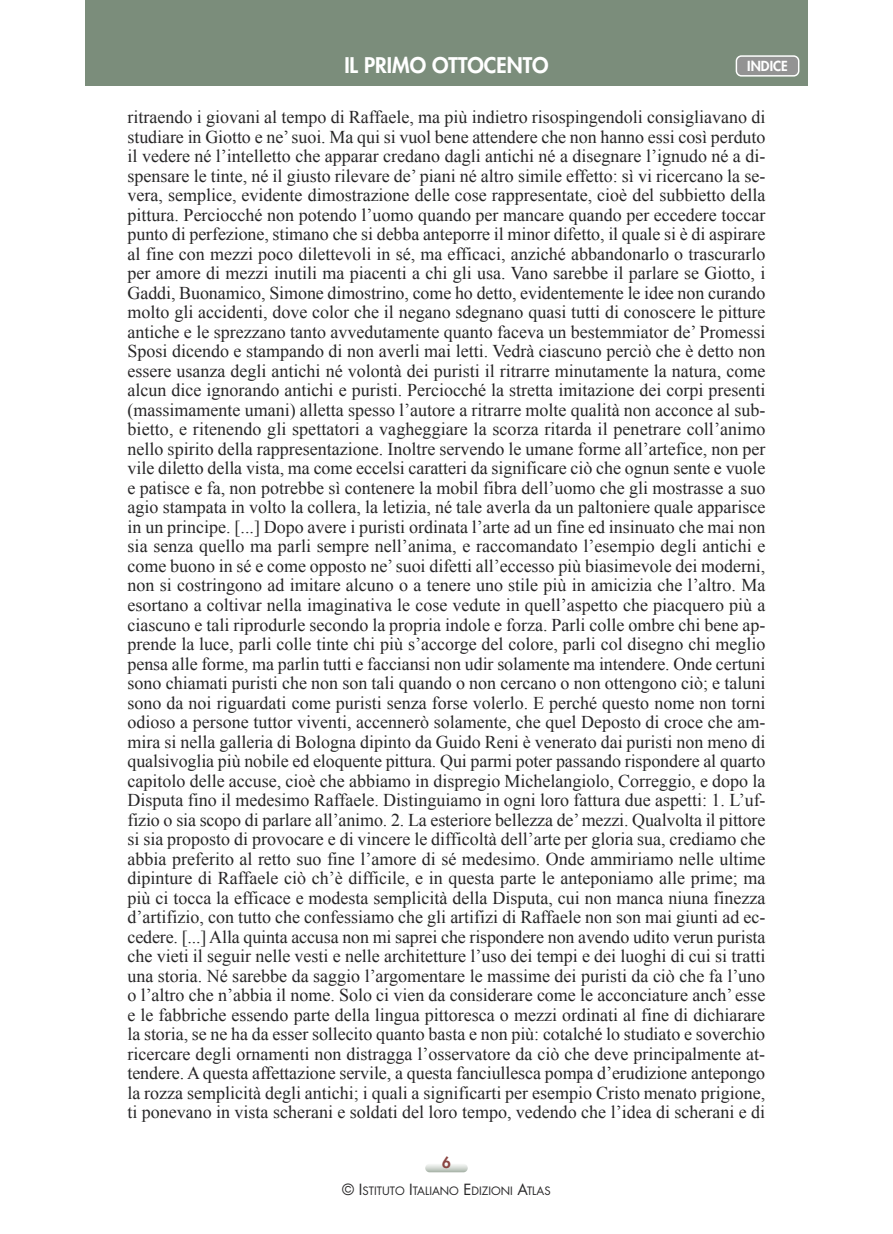
<style>
.page{position:relative;width:893px;height:1234px;background:#fff}
.page>*{position:absolute;margin:0;border:0;box-sizing:border-box;transform-origin:0 0}
.t1{font:800 21px "Futura";color:#fff}
.t2{font:18px/19.5px "Times New Roman";color:#272627;text-align:justify}
.t3{font:800 15px "Futura";color:#8a4542}
.t4{font:800 13.5px "Futura";color:#fff}
.t5{font:11.25px "Futura";color:#272627}
.s1{font-size:15px}
</style>
<div class="page">
<svg style="left:425px;top:1164px;width:43px;height:9px"></svg>
<div style="left:85px;top:0;width:723px;height:85px;background:#7b8d7b"></div>
<svg style="left:736px;top:55px;width:63px;height:22px"></svg>
<p class="t1" style="left:344px;top:55px;width:206px">IL PRIMO OTTOCENTO</p>
<p class="t2" style="left:127px;top:107px;width:639px">ritraendo i giovani al tempo di Raffaele, ma più indietro risospingendoli consigliavano di studiare in Giotto e ne’suoi. Ma qui si vuol bene attendere che non hanno essi così perduto il vedere né l’intelletto che apparar credano dagli antichi né a disegnare l’ignudo né a di&shy;spensare le tinte, né il giusto rilevare de’ piani né altro simile effetto: sì vi ricercano la se&shy;vera, semplice, evidente dimostrazione delle cose rappresentate, cioè del subbietto della pittura. Perciocché non potendo l’uomo quando per mancare quando per eccedere toccar punto di perfezione, stimano che si debba anteporre il minor difetto, il quale si è di aspirare al fine con mezzi poco dilettevoli in sé, ma efficaci, anziché abbandonarlo o trascurarlo per amore di mezzi inutili ma piacenti a chi gli usa. Vano sarebbe il parlare se Giotto, i Gaddi, Buonamico, Simone dimostrino, come ho detto, evidentemente le idee non curando molto gli accidenti, dove color che il negano sdegnano quasi tutti di conoscere le pitture antiche e le sprezzano tanto avvedutamente quanto faceva un bestemmiator de’ Promessi Sposi dicendo e stampando di non averli mai letti. Vedrà ciascuno perciò che è detto non essere usanza degli antichi né volontà dei puristi il ritrarre minutamente la natura, come alcun dice ignorando antichi e puristi. Perciocché la stretta imitazione dei corpi presenti (massimamente umani) alletta spesso l’autore a ritrarre molte qualità non acconce al sub&shy;bietto, e ritenendo gli spettatori a vagheggiare la scorza ritarda il penetrare coll’animo nello spirito della rappresentazione. Inoltre servendo le umane forme all’artefice, non per vile diletto della vista, ma come eccelsi caratteri da significare ciò che ognun sente e vuole e patisce e fa, non potrebbe sì contenere la mobil fibra dell’uomo che gli mostrasse a suo agio stampata in volto la collera, la letizia, né tale averla da un paltoniere quale apparisce in un principe. [...] Dopo avere i puristi ordinata l’arte ad un fine ed insinuato che mai non sia senza quello ma parli sempre nell’anima, e raccomandato l’esempio degli antichi e come buono in sé e come opposto ne’suoi difetti all’eccesso più biasimevole dei moderni, non si costringono ad imitare alcuno o a tenere uno stile più in amicizia che l’altro. Ma esortano a coltivar nella imaginativa le cose vedute in quell’aspetto che piacquero più a ciascuno e tali riprodurle secondo la propria indole e forza. Parli colle ombre chi bene ap&shy;prende la luce, parli colle tinte chi più s’accorge del colore, parli col disegno chi meglio pensa alle forme, ma parlin tutti e facciansi non udir solamente ma intendere. Onde certuni sono chiamati puristi che non son tali quando o non cercano o non ottengono ciò; e taluni sono da noi riguardati come puristi senza forse volerlo. E perché questo nome non torni odioso a persone tuttor viventi, accennerò solamente, che quel Deposto di croce che am&shy;mira si nella galleria di Bologna dipinto da Guido Reni è venerato dai puristi non meno di qualsivoglia più nobile ed eloquente pittura. Qui parmi poter passando rispondere al quarto capitolo delle accuse, cioè che abbiamo in dispregio Michelangiolo, Correggio, e dopo la Disputa fino il medesimo Raffaele. Distinguiamo in ogni loro fattura due aspetti: 1. L’uf&shy;fizio o sia scopo di parlare all’animo. 2. La esteriore bellezza de’mezzi. Qualvolta il pittore si sia proposto di provocare e di vincere le difficoltà dell’arte per gloria sua, crediamo che abbia preferito al retto suo fine l’amore di sé medesimo. Onde ammiriamo nelle ultime dipinture di Raffaele ciò ch’è difficile, e in questa parte le anteponiamo alle prime; ma più ci tocca la efficace e modesta semplicità della Disputa, cui non manca niuna finezza d’artifizio, con tutto che confessiamo che gli artifizi di Raffaele non son mai giunti ad ec&shy;cedere. [...] Alla quinta accusa non mi saprei che rispondere non avendo udito verun purista che vieti il seguir nelle vesti e nelle architetture l’uso dei tempi e dei luoghi di cui si tratti una storia. Né sarebbe da saggio l’argomentare le massime dei puristi da ciò che fa l’uno o l’altro che n’abbia il nome. Solo ci vien da considerare come le acconciature anch’ esse e le fabbriche essendo parte della lingua pittoresca o mezzi ordinati al fine di dichiarare la storia, se ne ha da esser sollecito quanto basta e non più: cotalché lo studiato e soverchio ricercare degli ornamenti non distragga l’osservatore da ciò che deve principalmente at&shy;tendere. A questa affettazione servile, a questa fanciullesca pompa d’erudizione antepongo la rozza semplicità degli antichi; i quali a significarti per esempio Cristo menato prigione, ti ponevano in vista scherani e soldati del loro tempo, vedendo che l’idea di scherani e di</p>
<p class="t4" style="left:747px;top:60px;width:42px">INDICE</p>
<p class="t3" style="left:442px;top:1154px;width:10px">6</p>
<p class="t5" style="left:342px;top:1185px;width:210px"><span class="s1">© I</span>STITUTO <span class="s1">I</span>TALIANO <span class="s1">E</span>DIZIONI <span class="s1">A</span>TLAS</p>
</div>
